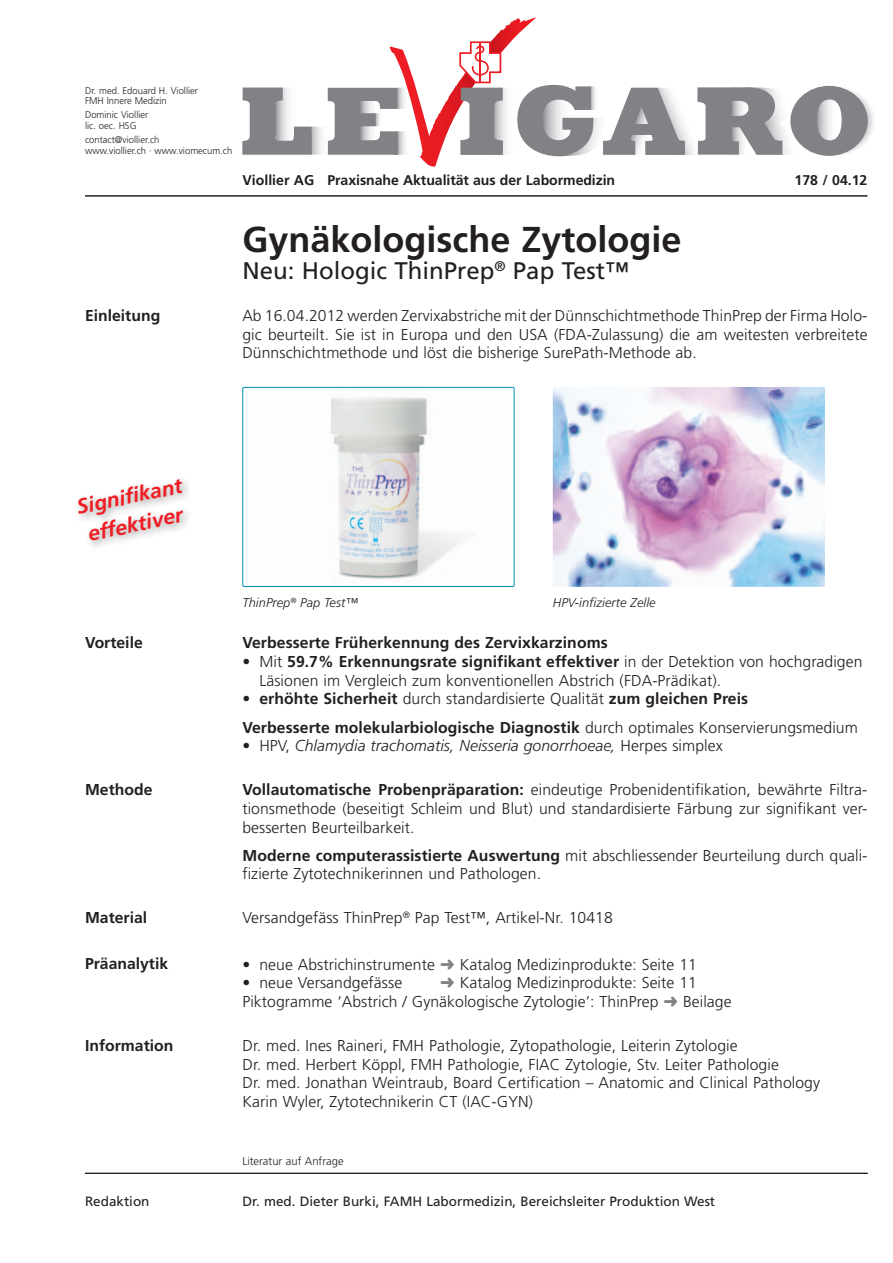
<style>
.page{position:relative;width:893px;height:1263px;background:#fff}
.page>*{position:absolute;margin:0;border:0;box-sizing:border-box;transform-origin:0 0}
.t1{font:700 36px "Frutiger LT Std";color:#231f20}
.t2{font:24px "Frutiger LT Std";color:#231f20}
.t3{font:italic 700 21px/28.5px "Frutiger LT Std";color:#ee1d23}
.t4{font:300 15.75px/18.8px "Frutiger LT Std";letter-spacing:.005em;color:#231f20}
.t5{font:700 15.75px/28.2px "Frutiger LT Std";letter-spacing:.005em;color:#231f20}
.t6{font:italic 300 15.75px "Frutiger LT Std";letter-spacing:.005em;color:#231f20}
.t7{font:700 14.1px "Frutiger LT Std";letter-spacing:-.005em;color:#231f20}
.t8{font:13.5px "Frutiger LT Std";color:#231f20}
.t9{font:italic 300 12.75px "Frutiger LT Std";letter-spacing:.005em;color:#231f20}
.t10{font:300 11.25px "Frutiger LT Std";color:#231f20}
.t11{font:300 9.75px/10.5px "Frutiger LT Std";color:#231f20}
.s1{font-weight:700}
.s2{font-weight:300}
.s3{font-style:normal}
.s4{color:#808285}
</style>
<div class="page">
<svg style="left:242px;top:17px;width:632px;height:150px"></svg>
<hr style="left:85px;top:1173px;width:782px;height:1px;background:#231f20">
<hr style="left:85px;top:196px;width:782px;height:1px;background:#231f20">
<img style="left:331px;top:397px;width:141px;height:183px">
<div style="left:242px;top:387px;width:272px;height:200px;border:1px solid #008fb3"></div>
<div style="left:74px;top:475px;width:120px;height:76px;background:#231f20;opacity:.4"></div>
<img style="left:553px;top:387px;width:272px;height:200px">
<p class="t11" style="left:85px;top:85px;width:115px">Dr. med. Edouard H. Viollier<br>FMH Innere Medizin</p>
<p class="t11" style="left:85px;top:110px;width:65px">Dominic Viollier lic. oec. HSG</p>
<p class="t11" style="left:85px;top:135px;width:149px">contact@viollier.ch<br>www.viollier.ch · www.viomecum.ch</p>
<p class="t7" style="left:242px;top:172px;width:374px">Viollier AG Praxisnahe Aktualität aus der Labormedizin</p>
<h1 class="t1" style="left:242px;top:219px;width:441px">Gynäkologische Zytologie</h1>
<h2 class="t2" style="left:242px;top:257px;width:388px">Neu: Hologic ThinPrep<sup>®</sup> Pap Test™</h2>
<p class="t7" style="left:794px;top:172px;width:74px">178 / 04.12</p>
<p class="t5" style="left:85px;top:301px;width:77px">Einleitung</p>
<p class="t4" style="left:242px;top:306px;width:627px;text-align:justify">Ab 16.04.2012 werden Zervixabstriche mit der Dünnschichtmethode ThinPrep der Firma Holo&shy;gic beurteilt. Sie ist in Europa und den USA (FDA-Zulassung) die am weitesten verbreitete Dünnschichtmethode und löst die bisherige SurePath-Methode ab.</p>
<h3 class="t3" style="left:74px;top:493px;width:109px;rotate:-12deg">Signifi kant effektiver</h3>
<p class="t9" style="left:242px;top:595px;width:117px">ThinPrep<sup>®</sup> Pap Test™</p>
<p class="t9" style="left:553px;top:595px;width:104px">HPV-infizierte Zelle</p>
<p class="t5" style="left:85px;top:629px;width:59px">Vorteile</p>
<p class="t5" style="left:242px;top:629px;width:367px">Verbesserte Früherkennung des Zervixkarzinoms</p>
<p class="t4" style="left:259px;top:652px;width:605px;text-indent:-17px">• Mit <span class="s1">59.7% Erkennungsrate signifikant effektiver</span> in der Detektion von hochgradigen<br>Läsionen im Vergleich zum konventionellen Abstrich (FDA-Prädikat).</p>
<p class="t5" style="left:242px;top:685px;width:617px"><span class="s2">•</span> erhöhte Sicherheit <span class="s2">durch standardisierte Qualität</span> zum gleichen Preis<br>Verbesserte molekularbiologische Diagnostik <span class="s2">durch optimales Konservierungsmedium</span></p>
<p class="t6" style="left:242px;top:737px;width:482px"><span class="s3">• HPV,</span> Chlamydia trachomatis, Neisseria gonorrhoeae, <span class="s3">Herpes simplex</span></p>
<p class="t5" style="left:85px;top:775px;width:69px">Methode</p>
<p class="t4" style="left:242px;top:780px;width:627px;text-align:justify"><span class="s1">Vollautomatische Probenpräparation:</span> eindeutige Probenidentifikation, bewährte Filtra&shy;tionsmethode (beseitigt Schleim und Blut) und standardisierte Färbung zur signifikant ver&shy;besserten Beurteilbarkeit.</p>
<p class="t4" style="left:242px;top:846px;width:627px"><span class="s1">Moderne computerassistierte Auswertung</span> mit abschliessender Beurteilung durch quali&shy;fizierte Zytotechnikerinnen und Pathologen.</p>
<p class="t5" style="left:85px;top:904px;width:64px">Material</p>
<p class="t4" style="left:242px;top:908px;width:372px">Versandgefäss ThinPrep<sup>®</sup> Pap Test™, Artikel-Nr. 10418</p>
<p class="t5" style="left:85px;top:949px;width:85px">Präanalytik</p>
<p class="t4" style="left:242px;top:955px;width:456px">• neue Abstrichinstrumente <span class="s4">➜</span> Katalog Medizinprodukte: Seite 11</p>
<p class="t4" style="left:242px;top:974px;width:161px">• neue Versandgefässe</p>
<p class="t4" style="left:242px;top:974px;width:491px;text-indent:198px"><span class="s4">➜</span> Katalog Medizinprodukte: Seite 11<br>Piktogramme ‘Abstrich / Gynäkologische Zytologie’: ThinPrep <span class="s4">➜</span> Beilage</p>
<p class="t5" style="left:85px;top:1031px;width:90px">Information</p>
<p class="t4" style="left:242px;top:1036px;width:579px">Dr. med. Ines Raineri, FMH Pathologie, Zytopathologie, Leiterin Zytologie<br>Dr. med. Herbert Köppl, FMH Pathologie, FIAC Zytologie, Stv. Leiter Pathologie<br>Dr. med. Jonathan Weintraub, Board Certification – Anatomic and Clinical Pathology Karin Wyler, Zytotechnikerin CT (IAC-GYN)</p>
<p class="t10" style="left:242px;top:1155px;width:103px">Literatur auf Anfrage</p>
<p class="t8" style="left:85px;top:1193px;width:66px">Redaktion</p>
<p class="t8" style="left:242px;top:1193px;width:474px">Dr. med. Dieter Burki, FAMH Labormedizin, Bereichsleiter Produktion West</p>
</div>
